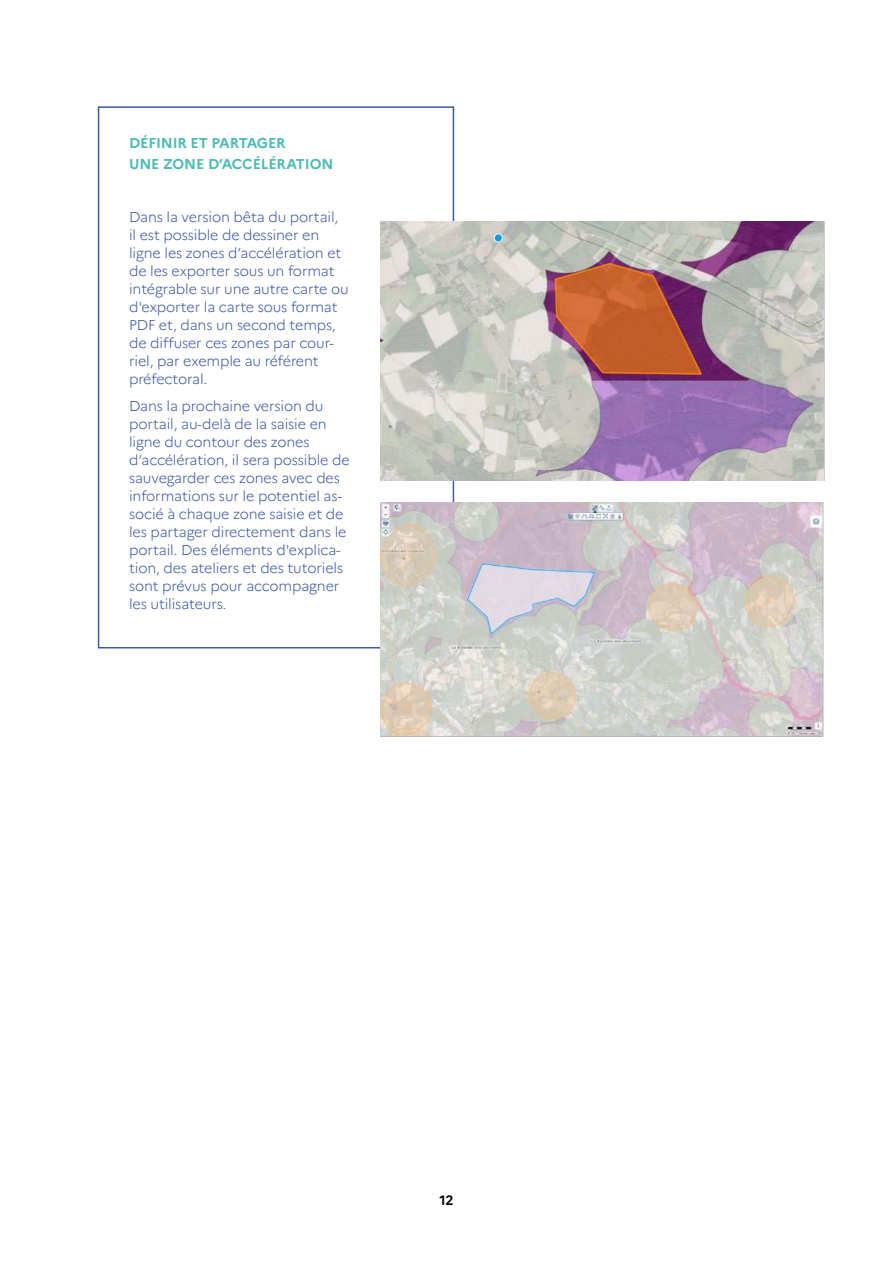
<style>
.page{position:relative;width:893px;height:1263px;background:#fff}
.page>*{position:absolute;margin:0;border:0;box-sizing:border-box;transform-origin:0 0}
.t1{font:300 14.25px/18px "Marianne";letter-spacing:-.01em;color:#3e57a3}
.t2{font:700 14.25px/21px "Marianne";letter-spacing:-.01em;color:#4cbab6}
.t3{font:700 13.5px "Marianne";color:#000}
</style>
<div class="page">
<div style="left:98px;top:106px;width:356px;height:542px;border:2px solid #3e57a3"></div>
<img style="left:380px;top:502px;width:444px;height:235px">
<img style="left:380px;top:221px;width:444px;height:260px">
<p class="t2" style="left:129px;top:133px;width:206px">DÉFINIR ET PARTAGER<br>UNE ZONE D’ACCÉLÉRATION</p>
<p class="t1" style="left:129px;top:208px;width:221px">Dans la version bêta du portail, il est possible de dessiner en ligne les zones d’accélération et de les exporter sous un format intégrable sur une autre carte ou d'exporter la carte sous format<br>PDF et, dans un second temps, de diffuser ces zones par cour&shy;riel, par exemple au référent préfectoral.</p>
<p class="t1" style="left:129px;top:397px;width:222px">Dans la prochaine version du portail, au-delà de la saisie en ligne du contour des zones d’accélération, il sera possible de sauvegarder ces zones avec des informations sur le potentiel as&shy;socié à chaque zone saisie et de les partager directement dans le portail. Des éléments d'explica&shy;tion, des ateliers et des tutoriels sont prévus pour accompagner les utilisateurs.</p>
<p class="t3" style="left:439px;top:1192px;width:16px">12</p>
</div>
